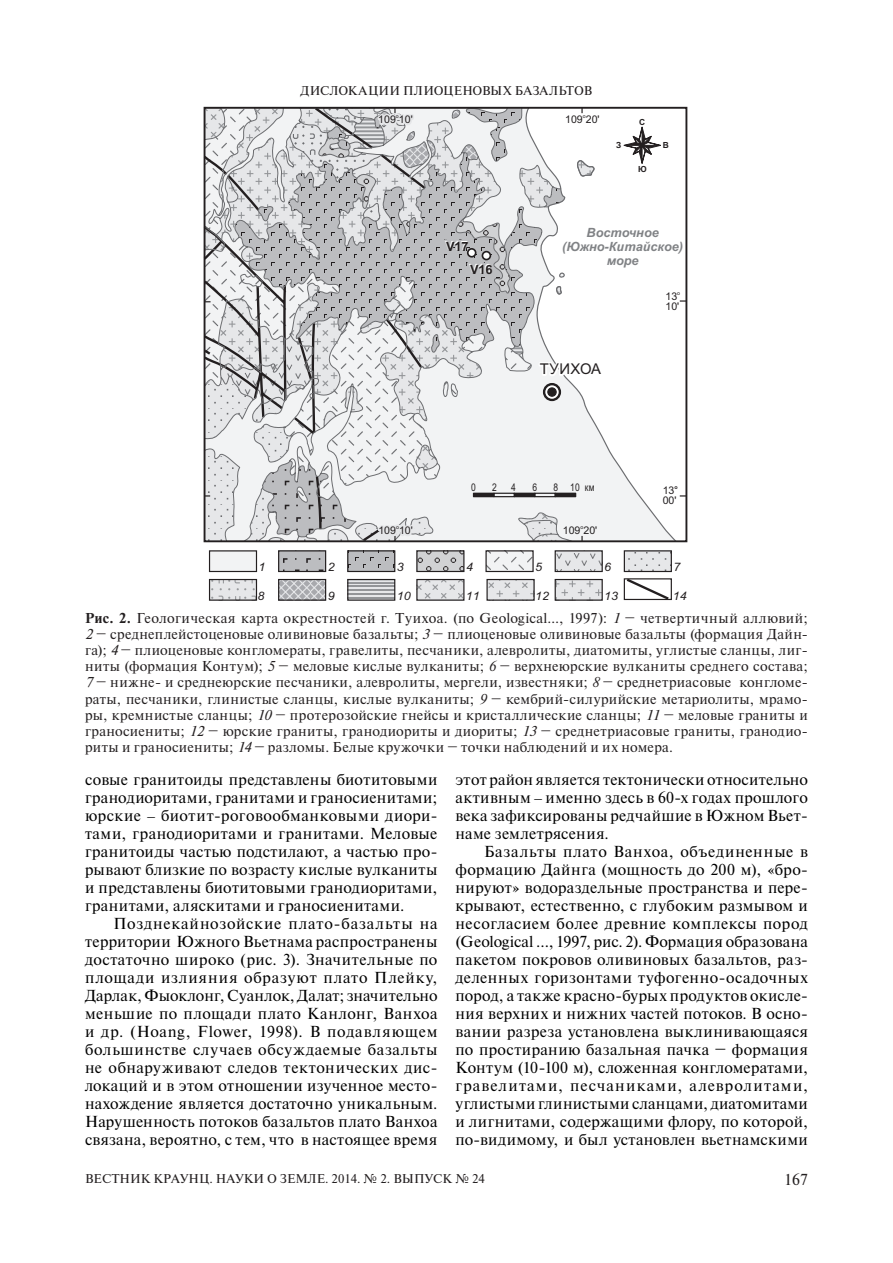
<style>
.page{position:relative;width:893px;height:1263px;background:#fff}
.page>*{position:absolute;margin:0;border:0;box-sizing:border-box;transform-origin:0 0}
.t1{font:15px/18px "Times ET Plain";letter-spacing:.02em;color:#000;text-align:justify}
.t2{font:15px "Times ET Plain";color:#231f20}
.t3{font:14.85px "Arial";letter-spacing:.035em;color:#231f20}
.Текст_сноски_и_рис{font:13.5px/16.2px "Times ET Plain";letter-spacing:.02em;color:#231f20;text-align:justify}
.t4{font:italic 700 12.75px/14.2px "Arial";color:#808285;text-align:center}
.t5{font:700 12.75px "Arial";color:#231f20}
.t6{font:12px "Times ET Plain";color:#231f20}
.t7{font:italic 11.7px "Arial";color:#231f20;scale:1.06 1}
.t8{font:italic 11.7px "Arial";color:#231f20;scale:1.07 1}
.t9{font:10.65px/9.4px "Arial";color:#231f20}
.t10{font:10.65px "Arial";color:#231f20;scale:.8 1}
.t11{font:700 8.4px "Arial";color:#231f20}
.t12{font:5.25px "Arial";color:#231f20}
.t13{font:700 5.25px "Arial";color:#231f20}
.s1{font-family:"Times ET Bold"}
.s2{font-family:"Times ET Italic"}
.s3{font-family:"Times New Roman"}
</style>
<div class="page">
<svg style="left:204px;top:106px;width:319px;height:433px"></svg>
<svg style="left:523px;top:106px;width:154px;height:437px"></svg>
<div style="left:210px;top:551px;width:46px;height:20px;background:#f2f3f4"></div>
<div style="left:209px;top:550px;width:48px;height:22px;border:1px solid #231f20"></div>
<div style="left:279px;top:551px;width:47px;height:20px;background:#bfbfbf"></div>
<div style="left:278px;top:550px;width:48px;height:22px;border:1px solid #231f20"></div>
<div style="left:348px;top:551px;width:47px;height:20px;background:#bfbfbf"></div>
<div style="left:347px;top:550px;width:48px;height:22px;border:1px solid #231f20"></div>
<svg style="left:418px;top:552px;width:44px;height:18px"></svg>
<div style="left:416px;top:550px;width:48px;height:22px;border:1px solid #231f20"></div>
<svg style="left:487px;top:552px;width:45px;height:18px"></svg>
<div style="left:485px;top:550px;width:49px;height:22px;border:1px solid #231f20"></div>
<svg style="left:557px;top:552px;width:44px;height:18px"></svg>
<div style="left:555px;top:550px;width:48px;height:22px;border:1px solid #231f20"></div>
<svg style="left:626px;top:552px;width:44px;height:18px"></svg>
<div style="left:624px;top:550px;width:48px;height:22px;border:1px solid #231f20"></div>
<svg style="left:211px;top:581px;width:44px;height:18px"></svg>
<div style="left:209px;top:579px;width:48px;height:22px;border:1px solid #231f20"></div>
<svg style="left:280px;top:581px;width:44px;height:18px"></svg>
<div style="left:278px;top:579px;width:48px;height:22px;border:1px solid #231f20"></div>
<svg style="left:349px;top:581px;width:44px;height:18px"></svg>
<div style="left:347px;top:579px;width:48px;height:22px;border:1px solid #231f20"></div>
<svg style="left:418px;top:581px;width:44px;height:18px"></svg>
<div style="left:416px;top:579px;width:48px;height:22px;border:1px solid #231f20"></div>
<svg style="left:488px;top:581px;width:45px;height:18px"></svg>
<div style="left:486px;top:579px;width:49px;height:22px;border:1px solid #231f20"></div>
<svg style="left:557px;top:581px;width:44px;height:18px"></svg>
<div style="left:555px;top:579px;width:48px;height:22px;border:1px solid #231f20"></div>
<div style="left:624px;top:578px;width:48px;height:22px;border:1px solid #231f20"></div>
<svg style="left:624px;top:578px;width:47px;height:23px"></svg>
<svg style="left:375px;top:518px;width:41px;height:21px"></svg>
<div style="left:555px;top:493px;width:21px;height:4px;border:1px solid #231f20"></div>
<div style="left:534px;top:493px;width:22px;height:4px;border:1px solid #231f20"></div>
<div style="left:514px;top:493px;width:21px;height:4px;border:1px solid #231f20"></div>
<div style="left:493px;top:493px;width:22px;height:4px;border:1px solid #231f20"></div>
<div style="left:473px;top:493px;width:21px;height:4px;border:1px solid #231f20"></div>
<svg style="left:605px;top:110px;width:72px;height:71px"></svg>
<svg style="left:544px;top:384px;width:16px;height:16px"></svg>
<div style="left:543px;top:383px;width:18px;height:18px;border:2px solid #231f20;border-radius:50%"></div>
<div style="left:548px;top:388px;width:8px;height:8px;background:#231f20;border-radius:50%"></div>
<div style="left:547px;top:387px;width:10px;height:10px;border:1px solid #231f20;border-radius:50%"></div>
<svg style="left:537px;top:351px;width:69px;height:32px"></svg>
<svg style="left:220px;top:106px;width:303px;height:298px"></svg>
<div style="left:204px;top:107px;width:483px;height:435px;border:2px solid #231f20"></div>
<p class="t6" style="left:301px;top:84px;width:293px">ДИСЛОКАЦИИ ПЛИОЦЕНОВЫХ БАЗАЛЬТОВ</p>
<p class="t12" style="left:396px;top:113px;width:4px">o</p>
<p class="t9" style="left:378px;top:115px;width:36px">109 10'</p>
<p class="t12" style="left:583px;top:113px;width:4px">o</p>
<p class="t9" style="left:565px;top:115px;width:36px">109 20'</p>
<p class="t11" style="left:639px;top:116px;width:8px">С</p>
<p class="t11" style="left:616px;top:140px;width:7px">З</p>
<p class="t11" style="left:663px;top:140px;width:8px">В</p>
<p class="t11" style="left:638px;top:163px;width:10px">Ю</p>
<p class="t5" style="left:446px;top:237px;width:24px">V17</p>
<p class="t5" style="left:470px;top:260px;width:24px">V16</p>
<p class="t4" style="left:562px;top:226px;width:122px">Восточное (Южно-Китайское) море</p>
<p class="t3" style="left:540px;top:359px;width:63px">ТУИХОА</p>
<p class="t12" style="left:677px;top:289px;width:4px">o</p>
<p class="t9" style="left:665px;top:292px;width:15px">13<br>10'</p>
<p class="t12" style="left:396px;top:524px;width:4px">o</p>
<p class="t9" style="left:378px;top:526px;width:36px">109 10'</p>
<p class="t10" style="left:471px;top:480px;width:7px">0</p>
<p class="t10" style="left:492px;top:480px;width:7px">2</p>
<p class="t10" style="left:511px;top:480px;width:7px">4</p>
<p class="t10" style="left:532px;top:480px;width:7px">6</p>
<p class="t10" style="left:554px;top:480px;width:53px">8 10 км</p>
<p class="t12" style="left:581px;top:524px;width:4px">o</p>
<p class="t9" style="left:563px;top:526px;width:36px">109 20'</p>
<p class="t13" style="left:674px;top:484px;width:5px">o</p>
<p class="t9" style="left:663px;top:486px;width:15px">13<br>00'</p>
<p class="t7" style="left:259px;top:560px;width:8px">1</p>
<p class="t7" style="left:328px;top:560px;width:8px">2</p>
<p class="t7" style="left:397px;top:560px;width:8px">3</p>
<p class="t7" style="left:466px;top:560px;width:8px">4</p>
<p class="t7" style="left:535px;top:560px;width:8px">5</p>
<p class="t7" style="left:604px;top:560px;width:8px">6</p>
<p class="t7" style="left:673px;top:560px;width:8px">7</p>
<p class="t7" style="left:257px;top:588px;width:8px">8</p>
<p class="t7" style="left:328px;top:588px;width:8px">9</p>
<p class="t8" style="left:397px;top:588px;width:14px">10</p>
<p class="t7" style="left:466px;top:588px;width:15px">11</p>
<p class="t7" style="left:535px;top:588px;width:15px">12</p>
<p class="t7" style="left:604px;top:588px;width:15px">13</p>
<p class="t7" style="left:673px;top:589px;width:15px">14</p>
<p class="Текст_сноски_и_рис" style="left:85px;top:610px;width:724px"><span class="s1">Рис. 2.</span> Геологическая карта окрестностей г. Туихоа. (по Geological…, 1997): <span class="s2">1</span> – четвертичный аллювий; <span class="s2">2</span> – среднеплейстоценовые оливиновые базальты; <span class="s2">3</span> – плиоценовые оливиновые базальты (формация Дайн&shy;га); <span class="s2">4</span> – плиоценовые конгломераты, гравелиты, песчаники, алевролиты, диатомиты, углистые сланцы, лиг&shy;ниты (формация Контум); <span class="s2">5</span> – меловые кислые вулканиты; <span class="s2">6</span> – верхнеюрские вулканиты среднего состава; <span class="s2">7</span> – нижне- и среднеюрские песчаники, алевролиты, мергели, известняки; <span class="s2">8</span> – среднетриасовые конгломе&shy;раты, песчаники, глинистые сланцы, кислые вулканиты; <span class="s2">9</span> – кембрий-силурийские метариолиты, мрамо&shy;ры, кремнистые сланцы; <span class="s2">10</span> – протерозойские гнейсы и кристаллические сланцы; <span class="s2">11</span> – меловые граниты и граносиениты; <span class="s2">12</span> – юрские граниты, гранодиориты и диориты; <span class="s2">13</span> – среднетриасовые граниты, гранодио&shy;риты и граносиениты; <span class="s2">14</span> – разломы. Белые кружочки – точки наблюдений и их номера.</p>
<p class="t1" style="left:85px;top:770px;width:354px">совые гранитоиды представлены биотитовыми гранодиоритами, гранитами и граносиенитами; юрские <span class="s3">–</span> биотит-роговообманковыми диори&shy;тами, гранодиоритами и гранитами. Меловые гранитоиды частью подстилают, а частью про&shy;рывают близкие по возрасту кислые вулканиты и представлены биотитовыми гранодиоритами, гранитами, аляскитами и граносиенитами.</p>
<p class="t1" style="left:85px;top:914px;width:354px;text-indent:28px">Позднекайнозойские плато-базальты на территории Южного Вьетнама распространены достаточно широко (рис. 3). Значительные по площади излияния образуют плато Плейку, Дарлак, Фыоклонг, Суанлок, Далат; значительно меньшие по площади плато Канлонг, Ванхоа и др. (Hoang, Flower, 1998). В подавляющем большинстве случаев обсуждаемые базальты не обнаруживают следов тектонических дис&shy;локаций и в этом отношении изученное место&shy;нахождение является достаточно уникальным.<br>Нарушенность потоков базальтов плато Ванхоа связана, вероятно, с тем, что в настоящее время</p>
<p class="t1" style="left:455px;top:770px;width:354px">этот район является тектонически относительно активным <span class="s3">–</span> именно здесь в 60-х годах прошлого века зафиксированы редчайшие в Южном Вьет&shy;наме землетрясения.</p>
<p class="t1" style="left:455px;top:842px;width:354px;text-indent:28px">Базальты плато Ванхоа, объединенные в формацию Дайнга (мощность до 200 м), «бро&shy;нируют» водораздельные пространства и пере&shy;крывают, естественно, с глубоким размывом и несогласием более древние комплексы пород (Geological …, 1997, рис. 2). Формация образована пакетом покровов оливиновых базальтов, раз&shy;деленных горизонтами туфогенно-осадочных пород, а также красно-бурых продуктов окисле&shy;ния верхних и нижних частей потоков. В осно&shy;вании разреза установлена выклинивающаяся по простиранию базальная пачка – формация Контум (10-100 м), сложенная конгломератами, гравелитами, песчаниками, алевролитами, углистыми глинистыми сланцами, диатомитами и лигнитами, содержащими флору, по которой, по-видимому, и был установлен вьетнамскими</p>
<p class="t6" style="left:85px;top:1172px;width:401px">ВЕСТНИК КРАУНЦ. НАУКИ О ЗЕМЛЕ. 2014. № 2. ВЫПУСК № 24</p>
<p class="t2" style="left:784px;top:1171px;width:25px">167</p>
</div>
